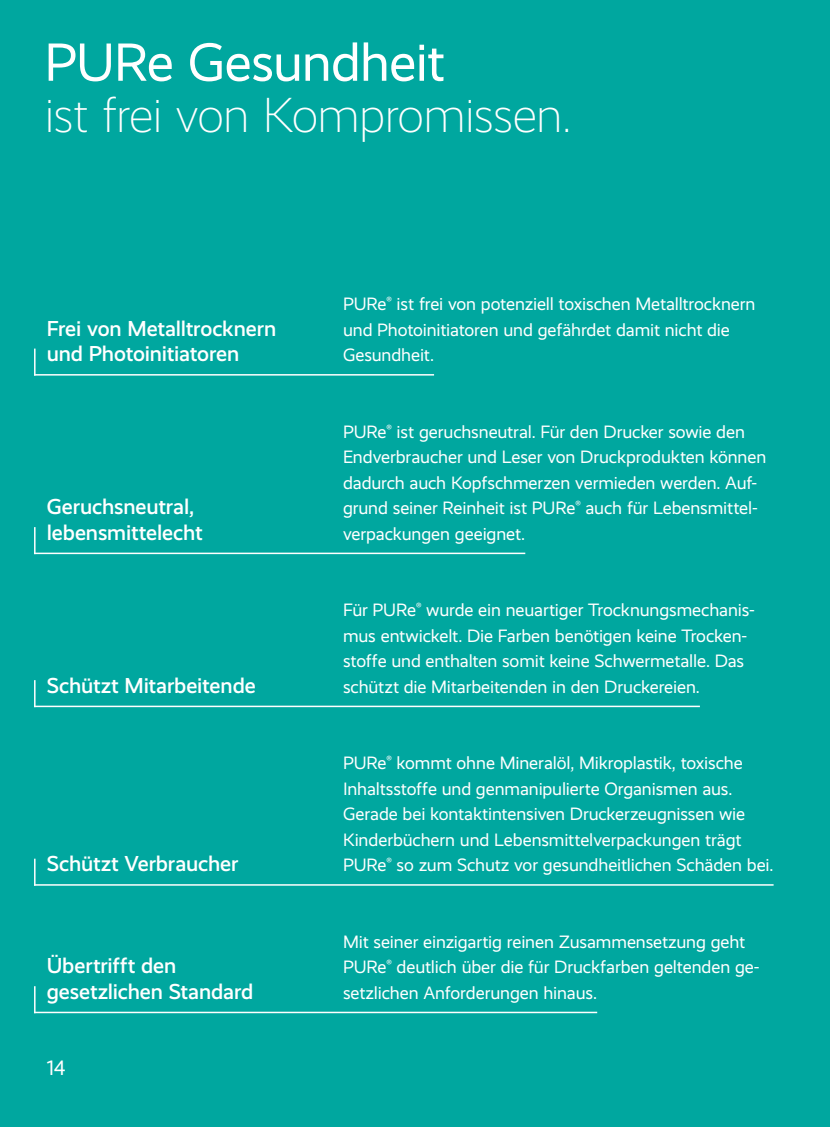
<style>
.page{position:relative;width:830px;height:1127px;background:#fff}
.page>*{position:absolute;margin:0;border:0;box-sizing:border-box;transform-origin:0 0}
.t1{font:54px "Realist";letter-spacing:-.015em;color:#fff}
.t2{font:300 49.5px "Realist";letter-spacing:-.015em;color:#fff}
.t3{font:500 21.75px/25.5px "Realist";letter-spacing:-.005em;color:#fff}
.t4{font:21px "Realist";color:#fff}
.t5{font:18px/25.5px "Realist";letter-spacing:-.005em;color:#fff}
</style>
<div class="page">
<div style="left:0;top:0;width:829px;height:1127px;background:#00a79f"></div>
<hr style="left:34px;top:349px;width:2px;height:27px;background:#fff">
<hr style="left:34px;top:374px;width:400px;height:2px;background:#fff">
<hr style="left:34px;top:553px;width:491px;height:1px;background:#fff">
<hr style="left:34px;top:706px;width:665px;height:1px;background:#fff">
<hr style="left:34px;top:884px;width:739px;height:2px;background:#fff">
<hr style="left:34px;top:1012px;width:563px;height:1px;background:#fff">
<hr style="left:34px;top:680px;width:2px;height:27px;background:#fff">
<hr style="left:34px;top:527px;width:2px;height:27px;background:#fff">
<hr style="left:34px;top:986px;width:2px;height:27px;background:#fff">
<hr style="left:34px;top:859px;width:2px;height:27px;background:#fff">
<h1 class="t1" style="left:44px;top:32px;width:402px">PURe Gesundheit</h1>
<h2 class="t2" style="left:44px;top:88px;width:528px">ist frei von Kompromissen.</h2>
<p class="t3" style="left:47px;top:316px;width:231px">Frei von Metalltrocknern und Photoinitiatoren</p>
<p class="t3" style="left:47px;top:494px;width:157px">Geruchsneutral, lebensmittelecht</p>
<p class="t3" style="left:47px;top:673px;width:210px">Schützt Mitarbeitende</p>
<p class="t3" style="left:47px;top:851px;width:193px">Schützt Verbraucher</p>
<p class="t3" style="left:47px;top:953px;width:208px">Übertrifft den gesetzlichen Standard</p>
<p class="t4" style="left:47px;top:1056px;width:20px">14</p>
<p class="t5" style="left:343px;top:291px;width:414px">PURe<sup>®</sup> ist frei von potenziell toxischen Metalltrocknern und Photoinitiatoren und gefährdet damit nicht die<br>Gesundheit.</p>
<p class="t5" style="left:343px;top:419px;width:424px">PURe<sup>®</sup> ist geruchsneutral. Für den Drucker sowie den Endverbraucher und Leser von Druckprodukten können dadurch auch Kopfschmerzen vermieden werden. Auf&shy;grund seiner Reinheit ist PURe<sup>®</sup> auch für Lebensmittel&shy;verpackungen geeignet.</p>
<p class="t5" style="left:343px;top:597px;width:413px">Für PURe<sup>®</sup> wurde ein neuartiger Trocknungsmechanis&shy;mus entwickelt. Die Farben benötigen keine Trocken&shy;stoffe und enthalten somit keine Schwermetalle. Das schützt die Mitarbeitenden in den Druckereien.</p>
<p class="t5" style="left:343px;top:750px;width:432px">PURe<sup>®</sup> kommt ohne Mineralöl, Mikroplastik, toxische Inhaltsstoffe und genmanipulierte Organismen aus.<br>Gerade bei kontaktintensiven Druckerzeugnissen wie Kinderbüchern und Lebensmittelverpackungen trägt PURe<sup>®</sup> so zum Schutz vor gesundheitlichen Schäden bei.</p>
<p class="t5" style="left:343px;top:929px;width:418px">Mit seiner einzigartig reinen Zusammensetzung geht<br>PURe<sup>®</sup> deutlich über die für Druckfarben geltenden ge&shy;setzlichen Anforderungen hinaus.</p>
</div>
